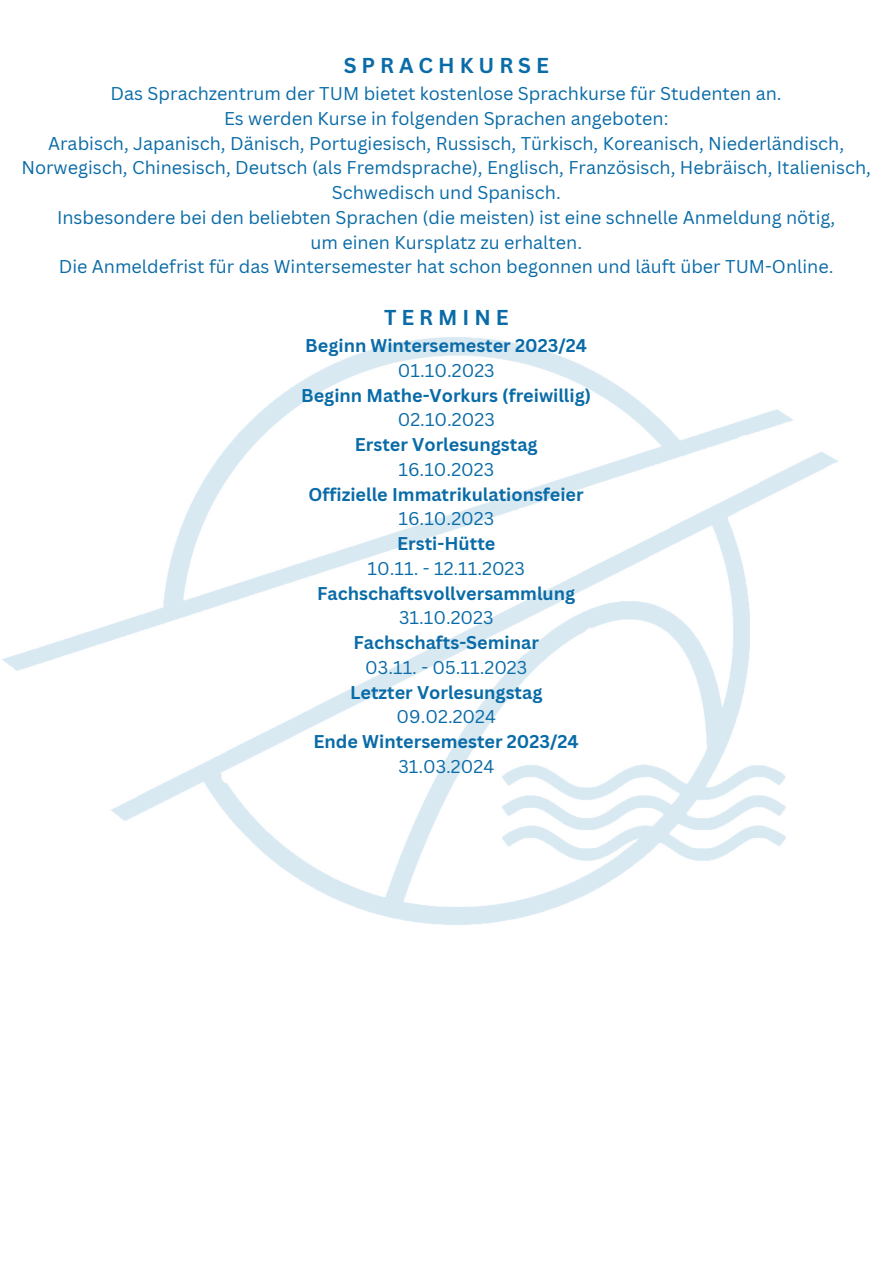
<style>
.page{position:relative;width:893px;height:1264px;background:#fff}
.page>*{position:absolute;margin:0;border:0;box-sizing:border-box;transform-origin:0 0}
.t1{font:700 21px "Canva Sans";letter-spacing:.235em;color:#096ba7}
.t2{font:18px/24.8px "Canva Sans";color:#096ba7;text-align:center}
.t3{font:700 18px "Canva Sans";color:#096ba7}
</style>
<div class="page">
<img style="left:2px;top:337px;width:836px;height:588px">
<p class="t1" style="left:343px;top:51px;width:207px">SPRACHKURSE</p>
<p class="t2" style="left:111px;top:81px;width:672px">Das Sprachzentrum der TUM bietet kostenlose Sprachkurse für Studenten an.</p>
<p class="t2" style="left:224px;top:106px;width:446px">Es werden Kurse in folgenden Sprachen angeboten:</p>
<p class="t2" style="left:21px;top:130px;width:851px">Arabisch, Japanisch, Dänisch, Portugiesisch, Russisch, Türkisch, Koreanisch, Niederländisch,<br>Norwegisch, Chinesisch, Deutsch (als Fremdsprache), Englisch, Französisch, Hebräisch, Italienisch,<br>Schwedisch und Spanisch.</p>
<p class="t2" style="left:57px;top:204px;width:779px">Insbesondere bei den beliebten Sprachen (die meisten) ist eine schnelle Anmeldung nötig,</p>
<p class="t2" style="left:310px;top:229px;width:273px">um einen Kursplatz zu erhalten.</p>
<p class="t2" style="left:59px;top:254px;width:776px">Die Anmeldefrist für das Wintersemester hat schon begonnen und läuft über TUM-Online.</p>
<p class="t1" style="left:384px;top:303px;width:126px">TERMINE</p>
<p class="t3" style="left:305px;top:333px;width:283px">Beginn Wintersemester 2023/24</p>
<p class="t2" style="left:398px;top:357px;width:98px">01.10.2023</p>
<p class="t3" style="left:301px;top:382px;width:291px">Beginn Mathe-Vorkurs (freiwillig)</p>
<p class="t2" style="left:398px;top:407px;width:98px">02.10.2023</p>
<p class="t3" style="left:355px;top:432px;width:184px">Erster Vorlesungstag</p>
<p class="t2" style="left:398px;top:456px;width:97px">16.10.2023</p>
<p class="t3" style="left:308px;top:481px;width:276px">Offizielle Immatrikulationsfeier</p>
<p class="t2" style="left:398px;top:506px;width:97px">16.10.2023</p>
<p class="t3" style="left:397px;top:531px;width:100px">Ersti-Hütte</p>
<p class="t2" style="left:367px;top:555px;width:159px">10.11. - 12.11.2023</p>
<p class="t3" style="left:317px;top:580px;width:259px">Fachschaftsvollversammlung</p>
<p class="t2" style="left:399px;top:605px;width:96px">31.10.2023</p>
<p class="t3" style="left:353px;top:630px;width:187px">Fachschafts-Seminar</p>
<p class="t2" style="left:365px;top:654px;width:163px">03.11. - 05.11.2023</p>
<p class="t3" style="left:350px;top:679px;width:194px">Letzter Vorlesungstag</p>
<p class="t2" style="left:396px;top:704px;width:101px">09.02.2024</p>
<p class="t3" style="left:313px;top:728px;width:267px">Ende Wintersemester 2023/24</p>
<p class="t2" style="left:398px;top:753px;width:97px">31.03.2024</p>
</div>
